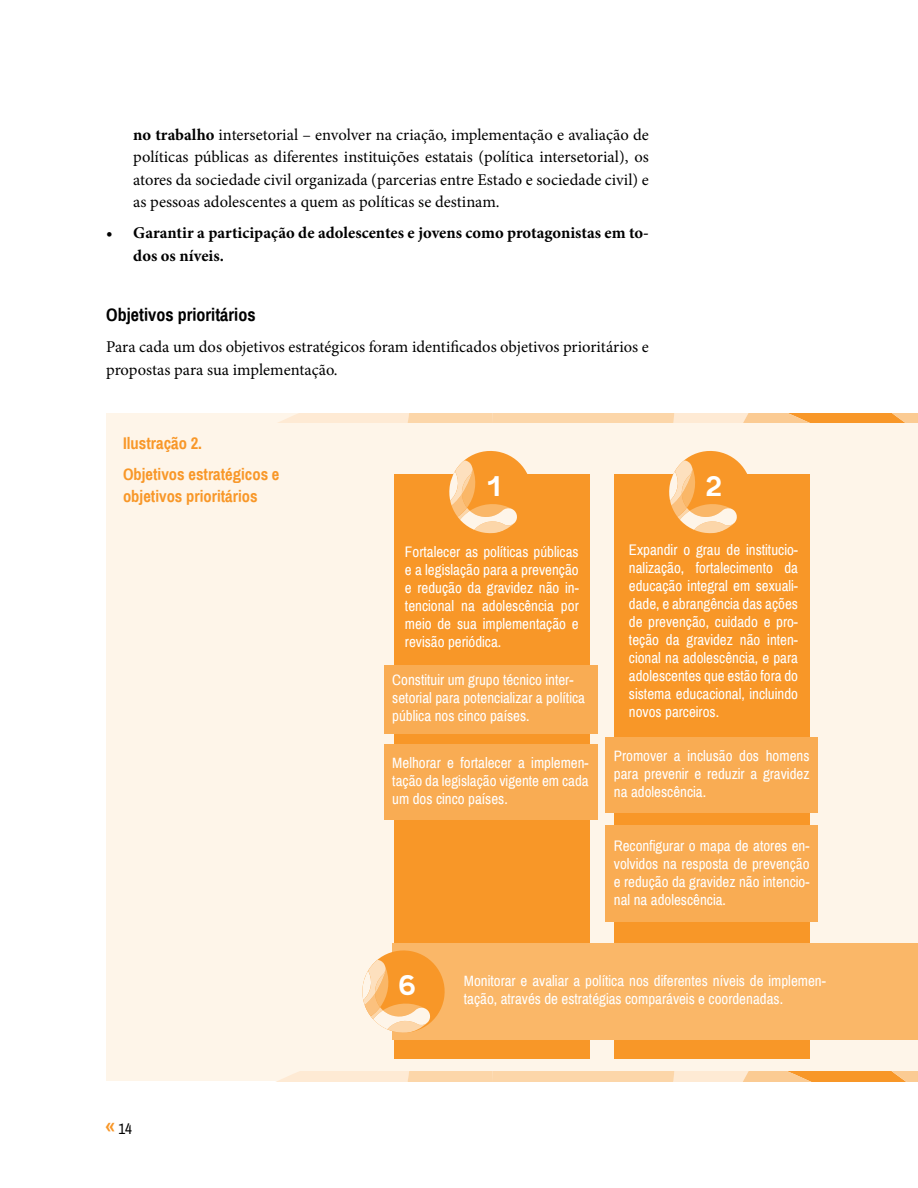
<style>
.page{position:relative;width:918px;height:1188px;background:#fff}
.page>*{position:absolute;margin:0;border:0;box-sizing:border-box;transform-origin:0 0}
.t1{font:700 28.35px "Andes";color:#fff}
.t2{font:700 18px "Archivo Narrow";color:#000}
.t3{font:16.5px/22.5px "Minion Pro";color:#000;text-align:justify}
.t4{font:700 16.5px/22.5px "Minion Pro";color:#000}
.t5{font:700 16.5px/31px "Archivo Narrow";color:#f89728}
.t6{font:15px/18px "Archivo Narrow";color:#fff;text-align:justify}
.t7{font:15px "Archivo Narrow";color:#000}
.s1{font-weight:700}
.s2{font-weight:700;font-size:21px;color:#f89728}
</style>
<div class="page">
<div style="left:106px;top:414px;width:812px;height:667px;background:#fef5e9"></div>
<div style="left:614px;top:474px;width:195px;height:585px;background:#f89728"></div>
<svg style="left:278px;top:414px;width:640px;height:9px;background:#fbd1a0"></svg>
<div style="left:394px;top:474px;width:195px;height:585px;background:#f89728"></div>
<svg style="left:449px;top:451px;width:79px;height:83px"></svg>
<div style="left:384px;top:665px;width:213px;height:68px;background:#f9ac53"></div>
<svg style="left:669px;top:451px;width:78px;height:83px"></svg>
<div style="left:384px;top:744px;width:213px;height:76px;background:#f9ac53"></div>
<div style="left:605px;top:737px;width:213px;height:76px;background:#f9ac53"></div>
<div style="left:605px;top:826px;width:213px;height:96px;background:#f9ac53"></div>
<div style="left:392px;top:943px;width:526px;height:97px;background:#fab768"></div>
<svg style="left:362px;top:950px;width:83px;height:83px"></svg>
<svg style="left:278px;top:1072px;width:640px;height:9px;background:#fbd1a0"></svg>
<p class="t3" style="left:133px;top:123px;width:517px"><span class="s1">no trabalho</span> intersetorial – envolver na criação, implementação e avaliação de políticas públicas as diferentes instituições estatais (política intersetorial), os atores da sociedade civil organizada (parcerias entre Estado e sociedade civil) e as pessoas adolescentes a quem as políticas se destinam.</p>
<p class="t4" style="left:133px;top:221px;width:517px;text-indent:-27px">• Garantir a participação de adolescentes e jovens como protagonistas em to&shy;dos os níveis.</p>
<p class="t2" style="left:106px;top:304px;width:151px">Objetivos prioritários</p>
<p class="t3" style="left:106px;top:336px;width:544px">Para cada um dos objetivos estratégicos foram identificados objetivos prioritários e propostas para sua implementação.</p>
<p class="t5" style="left:123px;top:428px;width:158px">Ilustração 2.<br>Objetivos estratégicos e</p>
<p class="t5" style="left:123px;top:481px;width:136px">objetivos prioritários</p>
<h1 class="t1" style="left:487px;top:468px;width:15px">1</h1>
<h1 class="t1" style="left:706px;top:468px;width:18px">2</h1>
<p class="t6" style="left:405px;top:543px;width:175px">Fortalecer as políticas públicas e a legislação para a prevenção e redução da gravidez não in&shy;tencional na adolescência por meio de sua implementação e revisão periódica.</p>
<p class="t6" style="left:392px;top:671px;width:194px;text-align:left">Constituir um grupo técnico inter&shy;setorial para potencializar a política pública nos cinco países.</p>
<p class="t6" style="left:629px;top:541px;width:171px">Expandir o grau de institucio&shy;nalização, fortalecimento da educação integral em sexuali&shy;dade, e abrangência das ações de prevenção, cuidado e pro&shy;teção da gravidez não inten&shy;cional na adolescência, e para adolescentes que estão fora do sistema educacional, incluindo novos parceiros.</p>
<p class="t6" style="left:392px;top:754px;width:198px">Melhorar e fortalecer a implemen&shy;tação da legislação vigente em cada um dos cinco países.</p>
<p class="t6" style="left:614px;top:747px;width:197px">Promover a inclusão dos homens para prevenir e reduzir a gravidez na adolescência.</p>
<p class="t6" style="left:614px;top:837px;width:197px">Reconfigurar o mapa de atores en&shy;volvidos na resposta de prevenção e redução da gravidez não intencio&shy;nal na adolescência.</p>
<p class="t7" style="left:105px;top:1119px;width:28px"><span class="s2">«</span> 14</p>
<h1 class="t1" style="left:398px;top:968px;width:19px">6</h1>
<p class="t6" style="left:464px;top:972px;width:364px">Monitorar e avaliar a política nos diferentes níveis de implemen&shy;tação, através de estratégias comparáveis e coordenadas.</p>
</div>
